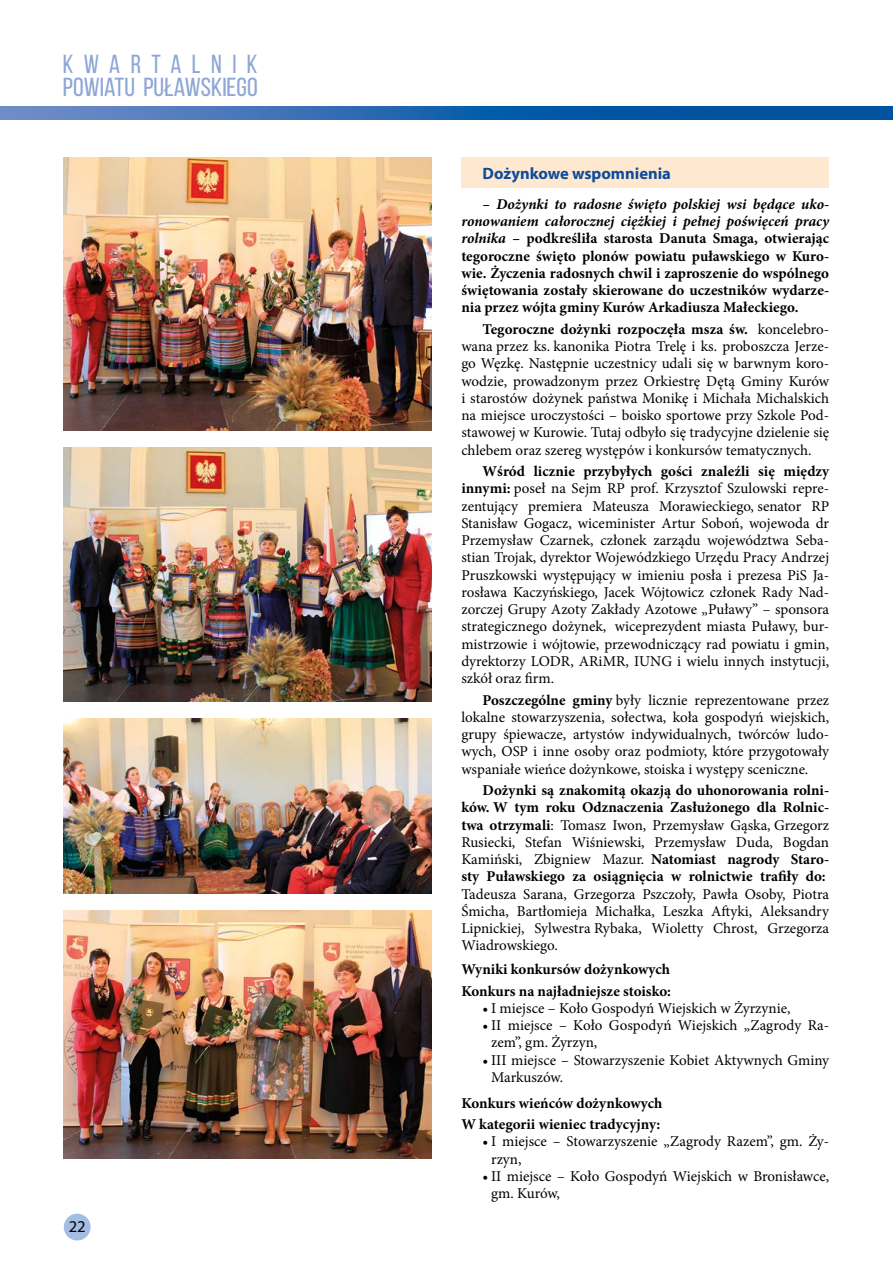
<style>
.page{position:relative;width:893px;height:1263px;background:#fff}
.page>*{position:absolute;margin:0;border:0;box-sizing:border-box;transform-origin:0 0}
.t1{font:26.1px/22.8px "Bebas Neue";color:#8da6d6}
.t2{font:700 16.5px "Myriad Pro";color:#0d4c9a}
.t3{font:16.5px "Myriad Pro";color:#000}
.t4{font:15px/17.2px "Minion Pro";color:#000;text-align:justify}
.t5{font:700 15px/17.2px "Minion Pro";color:#000;text-align:justify}
.s1{font-style:italic}
.s2{font-weight:700}
.s3{font-weight:400}
</style>
<div class="page">
<div style="left:64px;top:1214px;width:27px;height:26px;background:#a4bde3;border-radius:50%"></div>
<img style="left:0;top:106px;width:893px;height:13px">
<img style="left:63px;top:911px;width:369px;height:248px">
<img style="left:64px;top:718px;width:368px;height:176px">
<img style="left:64px;top:157px;width:368px;height:273px">
<img style="left:64px;top:447px;width:368px;height:254px">
<div style="left:461px;top:157px;width:368px;height:31px;background:#fee8cf"></div>
<h1 class="t1" style="left:63px;top:52px;width:196px">KWARTALNIK<br>POWIATU PUŁAWSKIEGO</h1>
<p class="t3" style="left:69px;top:1216px;width:18px">22</p>
<p class="t2" style="left:483px;top:163px;width:190px">Dożynkowe wspomnienia</p>
<p class="t5" style="left:461px;top:195px;width:369px;text-indent:21px"><span class="s1">– Dożynki to radosne święto polskiej wsi będące uko&shy;ronowaniem całorocznej ciężkiej i pełnej poświęceń pracy rolnika</span> – podkreśliła starosta Danuta Smaga, otwierając tegoroczne święto plonów powiatu puławskiego w Kuro&shy;wie. Życzenia radosnych chwil i zaproszenie do wspólnego świętowania zostały skierowane do uczestników wydarze&shy;nia przez wójta gminy Kurów Arkadiusza Małeckiego.</p>
<p class="t4" style="left:461px;top:321px;width:369px;text-indent:21px"><span class="s2">Tegoroczne dożynki rozpoczęła msza św.</span> koncelebro&shy;wana przez ks. kanonika Piotra Trelę i ks. proboszcza Jerze&shy;go Węzkę. Następnie uczestnicy udali się w barwnym koro&shy;wodzie, prowadzonym przez Orkiestrę Dętą Gminy Kurów i starostów dożynek państwa Monikę i Michała Michalskich na miejsce uroczystości – boisko sportowe przy Szkole Pod&shy;stawowej w Kurowie. Tutaj odbyło się tradycyjne dzielenie się chlebem oraz szereg występów i konkursów tematycznych.</p>
<p class="t4" style="left:461px;top:463px;width:369px;text-indent:21px"><span class="s2">Wśród licznie przybyłych gości znaleźli się między innymi:</span> poseł na Sejm RP prof. Krzysztof Szulowski repre&shy;zentujący premiera Mateusza Morawieckiego, senator RP Stanisław Gogacz, wiceminister Artur Soboń, wojewoda dr Przemysław Czarnek, członek zarządu województwa Seba&shy;stian Trojak, dyrektor Wojewódzkiego Urzędu Pracy Andrzej Pruszkowski występujący w imieniu posła i prezesa PiS Ja&shy;rosława Kaczyńskiego, Jacek Wójtowicz członek Rady Nad&shy;zorczej Grupy Azoty Zakłady Azotowe „Puławy” – sponsora strategicznego dożynek, wiceprezydent miasta Puławy, bur&shy;mistrzowie i wójtowie, przewodniczący rad powiatu i gmin, dyrektorzy LODR, ARiMR, IUNG i wielu innych instytucji, szkół oraz firm.</p>
<p class="t4" style="left:461px;top:691px;width:369px;text-indent:21px"><span class="s2">Poszczególne gminy</span> były licznie reprezentowane przez lokalne stowarzyszenia, sołectwa, koła gospodyń wiejskich, grupy śpiewacze, artystów indywidualnych, twórców ludo&shy;wych, OSP i inne osoby oraz podmioty, które przygotowały wspaniałe wieńce dożynkowe, stoiska i występy sceniczne.</p>
<p class="t5" style="left:461px;top:781px;width:369px;text-indent:21px">Dożynki są znakomitą okazją do uhonorowania rolni&shy;ków. W tym roku Odznaczenia Zasłużonego dla Rolnic&shy;twa otrzymali<span class="s3">: Tomasz Iwon, Przemysław Gąska, Grzegorz Rusiecki, Stefan Wiśniewski, Przemysław Duda, Bogdan Kamiński, Zbigniew Mazur.</span> Natomiast nagrody Staro&shy;sty Puławskiego za osiągnięcia w rolnictwie trafiły do:</p>
<p class="t4" style="left:461px;top:885px;width:369px">Tadeusza Sarana, Grzegorza Pszczoły, Pawła Osoby, Piotra Śmicha, Bartłomieja Michałka, Leszka Aftyki, Aleksandry Lipnickiej, Sylwestra Rybaka, Wioletty Chrost, Grzegorza Wiadrowskiego.</p>
<p class="t5" style="left:461px;top:958px;width:211px;line-height:21.5px">Wyniki konkursów dożynkowych<br>Konkurs na najładniejsze stoisko:</p>
<p class="t4" style="left:483px;top:999px;width:309px">• I miejsce – Koło Gospodyń Wiejskich w Żyrzynie,</p>
<p class="t4" style="left:491px;top:1017px;width:340px;text-indent:-9px">• II miejsce – Koło Gospodyń Wiejskich „Zagrody Ra&shy;zem”, gm. Żyrzyn,</p>
<p class="t4" style="left:491px;top:1051px;width:340px;text-indent:-9px">• III miejsce – Stowarzyszenie Kobiet Aktywnych Gminy<br>Markuszów.</p>
<p class="t5" style="left:461px;top:1092px;width:203px;line-height:21.5px">Konkurs wieńców dożynkowych<br>W kategorii wieniec tradycyjny:</p>
<p class="t4" style="left:491px;top:1133px;width:340px;text-indent:-9px">• I miejsce – Stowarzyszenie „Zagrody Razem”, gm. Ży&shy;rzyn,</p>
<p class="t4" style="left:491px;top:1167px;width:340px;text-indent:-9px">• II miejsce – Koło Gospodyń Wiejskich w Bronisławce, gm. Kurów,</p>
</div>
